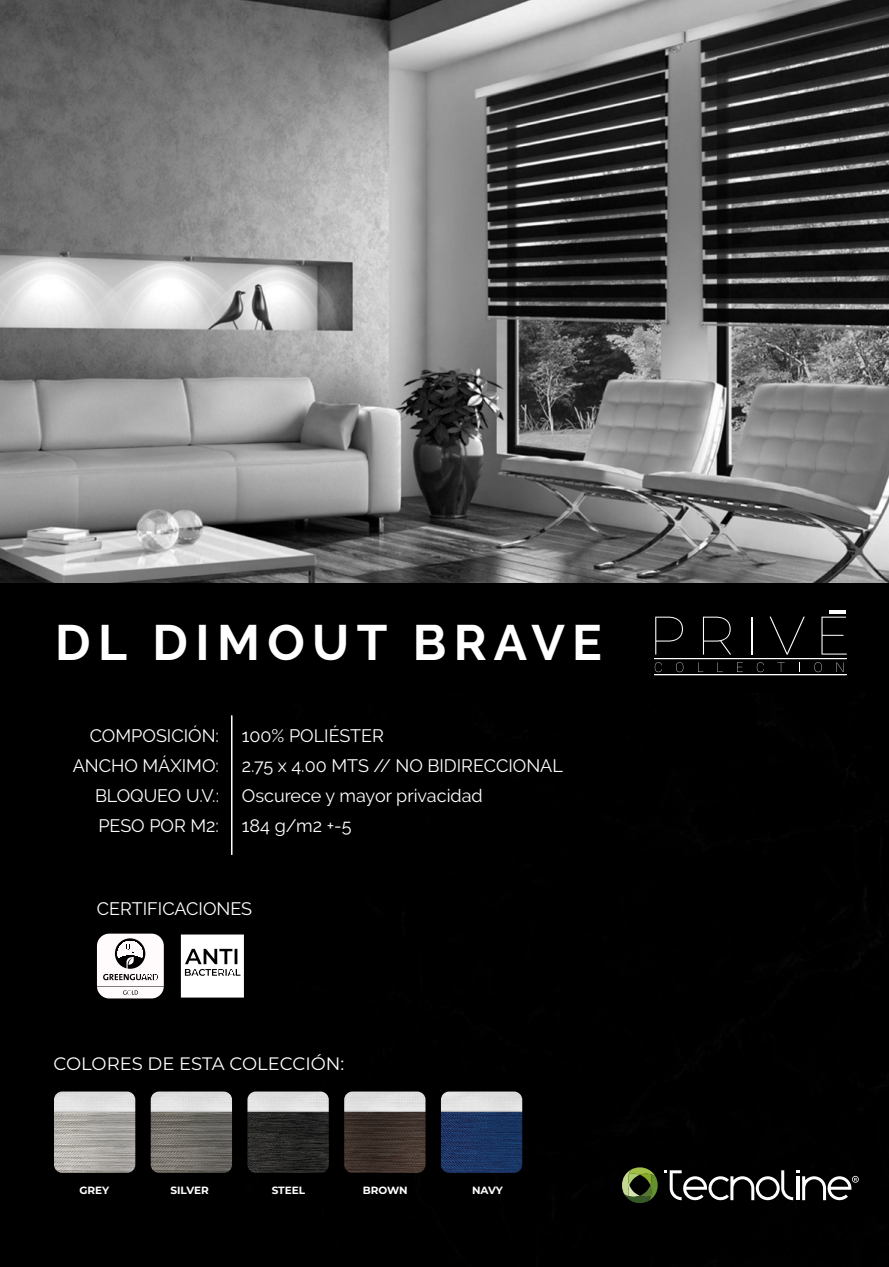
<style>
.page{position:relative;width:889px;height:1267px;background:#fff}
.page>*{position:absolute;margin:0;border:0;box-sizing:border-box;transform-origin:0 0}
.t1{font:700 49.5px "Raleway";letter-spacing:.15em;color:#fff}
.t2{font:18px/30px "Raleway";color:#fff;text-align:right}
.t3{font:18px "Montserrat";color:#fff}
.t4{font:700 10.5px "Montserrat";color:#fff}
</style>
<div class="page">
<div style="left:0;top:582px;width:889px;height:685px;background:#000"></div>
<img style="left:0;top:0;width:889px;height:582px">
<hr style="left:231px;top:715px;width:1px;height:140px;background:#fff">
<svg style="left:97px;top:933px;width:67px;height:65px"></svg>
<svg style="left:181px;top:934px;width:63px;height:63px"></svg>
<img style="left:344px;top:1091px;width:81px;height:82px">
<img style="left:441px;top:1091px;width:81px;height:82px">
<svg style="left:655px;top:662px;width:7px;height:10px"></svg>
<svg style="left:676px;top:662px;width:7px;height:10px"></svg>
<svg style="left:698px;top:662px;width:5px;height:10px"></svg>
<svg style="left:717px;top:662px;width:6px;height:10px"></svg>
<svg style="left:737px;top:662px;width:6px;height:10px"></svg>
<svg style="left:757px;top:662px;width:7px;height:10px"></svg>
<svg style="left:777px;top:662px;width:8px;height:10px"></svg>
<svg style="left:814px;top:662px;width:8px;height:10px"></svg>
<svg style="left:836px;top:662px;width:7px;height:10px"></svg>
<hr style="left:654px;top:658px;width:192px;height:1px;background:#fff">
<hr style="left:654px;top:674px;width:192px;height:1px;background:#fff">
<svg style="left:655px;top:616px;width:28px;height:38px"></svg>
<svg style="left:703px;top:616px;width:28px;height:38px"></svg>
<hr style="left:751px;top:616px;width:1px;height:38px;background:#fff">
<svg style="left:769px;top:616px;width:36px;height:38px"></svg>
<svg style="left:821px;top:616px;width:26px;height:38px"></svg>
<hr style="left:829px;top:610px;width:17px;height:4px;background:#fff">
<svg style="left:622px;top:1167px;width:237px;height:36px"></svg>
<img style="left:247px;top:1091px;width:82px;height:82px">
<img style="left:54px;top:1091px;width:81px;height:82px">
<img style="left:151px;top:1091px;width:81px;height:82px">
<h1 class="t1" style="left:55px;top:615px;width:548px">DL DIMOUT BRAVE</h1>
<p class="t2" style="left:73px;top:720px;width:148px">COMPOSICIÓN:<br>ANCHO MÁXIMO:<br>BLOQUEO U.V.:<br>PESO POR M2:</p>
<p class="t2" style="left:242px;top:721px;width:322px;text-align:left">100% POLIÉSTER<br>2.75 x 4.00 MTS // NO BIDIRECCIONAL<br>Oscurece y mayor privacidad<br>184 g/m2 +-5</p>
<p class="t2" style="left:97px;top:894px;width:157px">CERTIFICACIONES</p>
<p class="t3" style="left:53px;top:1051px;width:292px">COLORES DE ESTA COLECCIÓN:</p>
<p class="t4" style="left:79px;top:1183px;width:31px">GREY</p>
<p class="t4" style="left:170px;top:1183px;width:40px">SILVER</p>
<p class="t4" style="left:272px;top:1183px;width:35px">STEEL</p>
<p class="t4" style="left:363px;top:1183px;width:46px">BROWN</p>
<p class="t4" style="left:472px;top:1183px;width:32px">NAVY</p>
</div>
